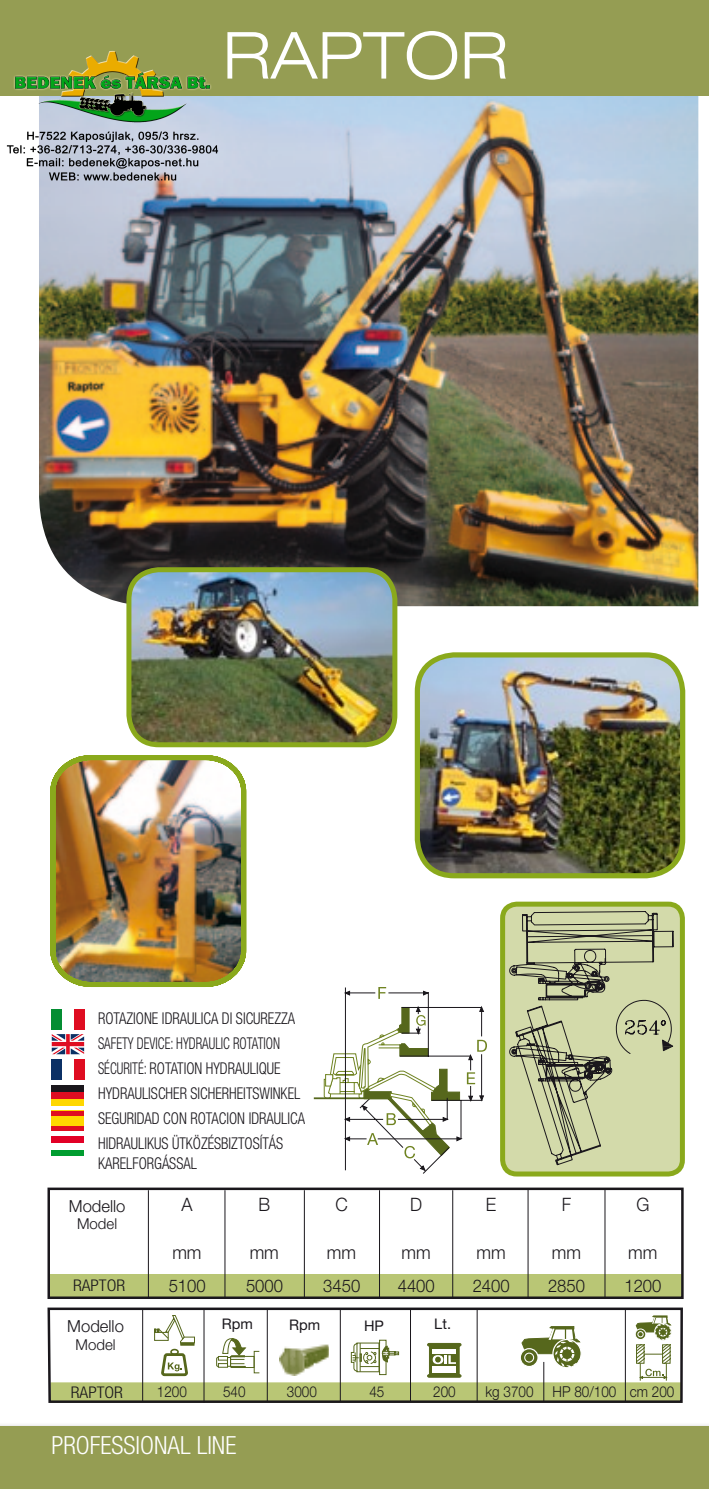
<style>
.page{position:relative;width:709px;height:1489px;background:#fff}
.page>*{position:absolute;margin:0;border:0;box-sizing:border-box;transform-origin:0 0}
.t1{font:300 expanded 65px "Helvetica Neue";color:#fff}
.t2{font:300 condensed 25px "Helvetica Neue";color:#fff}
.t3{font:300 18.5px "Helvetica Neue";color:#1a171c;scale:.95 1}
.t4{font:300 17.5px "Helvetica Neue";color:#1a171c;scale:.95 1}
.t5{font:300 16.5px "Helvetica Neue";color:#1a171c}
.t6{font:300 condensed 16.25px/25px "Helvetica Neue";color:#1a171c;scale:.9 1}
.t7{font:300 condensed 16px "Helvetica Neue";color:#1a171c;scale:1.09 1}
.t8{font:300 15px "Helvetica Neue";color:#1a171c;scale:.9 1}
.t9{font:300 15px "Helvetica Neue";color:#1a171c}
.t10{font:14.75px "Helvetica Neue";color:#1a171c}
</style>
<div class="page">
<img style="left:39px;top:96px;width:659px;height:512px">
<svg style="left:47px;top:1307px;width:636px;height:96px"></svg>
<svg style="left:154px;top:1314px;width:41px;height:31px"></svg>
<svg style="left:160px;top:1351px;width:29px;height:26px"></svg>
<div style="left:170px;top:1348px;width:9px;height:6px;border:2px solid #56671c;border-radius:50%"></div>
<svg style="left:216px;top:1337px;width:39px;height:31px"></svg>
<svg style="left:218px;top:1355px;width:10px;height:5px"></svg>
<svg style="left:218px;top:1362px;width:10px;height:5px"></svg>
<svg style="left:427px;top:1343px;width:34px;height:34px"></svg>
<svg style="left:553px;top:1339px;width:28px;height:28px"></svg>
<div style="left:552px;top:1338px;width:29px;height:30px;border:1px solid #fff;border-radius:50%"></div>
<svg style="left:520px;top:1348px;width:18px;height:18px"></svg>
<div style="left:519px;top:1347px;width:19px;height:19px;border:1px solid #fff;border-radius:50%"></div>
<div style="left:524px;top:1352px;width:10px;height:10px;border:1px solid #fff;border-radius:50%"></div>
<svg style="left:522px;top:1326px;width:58px;height:35px"></svg>
<img style="left:279px;top:1343px;width:49px;height:32px">
<svg style="left:350px;top:1339px;width:49px;height:64px"></svg>
<div style="left:635px;top:1328px;width:11px;height:11px;border:1px solid #fff;border-radius:50%"></div>
<svg style="left:636px;top:1315px;width:35px;height:65px"></svg>
<div style="left:0;top:0;width:709px;height:96px;background:#959d53"></div>
<div style="left:52px;top:1008px;width:10px;height:21px;background:#048d32"></div>
<div style="left:74px;top:1008px;width:10px;height:21px;background:#df0d21"></div>
<div style="left:52px;top:1059px;width:10px;height:20px;background:#0b3065"></div>
<div style="left:74px;top:1059px;width:10px;height:20px;background:#df0d21"></div>
<svg style="left:52px;top:1034px;width:32px;height:20px"></svg>
<div style="left:52px;top:1110px;width:32px;height:20px;background:#ffd700"></div>
<div style="left:52px;top:1125px;width:32px;height:5px;background:#df0d21"></div>
<div style="left:52px;top:1110px;width:32px;height:5px;background:#df0d21"></div>
<div style="left:52px;top:1085px;width:32px;height:20px;background:linear-gradient(to right,#ffd700,#ffd700)"></div>
<div style="left:52px;top:1092px;width:32px;height:6px;background:#df0d21"></div>
<div style="left:52px;top:1085px;width:32px;height:7px;background:#1a171c"></div>
<div style="left:51px;top:1149px;width:33px;height:7px;background:#009d30"></div>
<div style="left:51px;top:1135px;width:33px;height:7px;background:#e20026"></div>
<div style="left:49px;top:1274px;width:634px;height:24px;background:#b9c675"></div>
<div style="left:47px;top:1187px;width:636px;height:111px;border:2px solid #1a171c"></div>
<hr style="left:148px;top:1190px;width:1px;height:108px;background:#1a171c">
<hr style="left:379px;top:1190px;width:1px;height:108px;background:#1a171c">
<hr style="left:224px;top:1190px;width:1px;height:108px;background:#1a171c">
<hr style="left:452px;top:1190px;width:1px;height:108px;background:#1a171c">
<hr style="left:304px;top:1190px;width:1px;height:108px;background:#1a171c">
<hr style="left:604px;top:1188px;width:1px;height:110px;background:#1a171c">
<hr style="left:527px;top:1188px;width:1px;height:110px;background:#1a171c">
<div style="left:0;top:1421px;width:709px;height:67px;background:#f8f7f8"></div>
<div style="left:0;top:1426px;width:709px;height:62px;background:#959d53"></div>
<div style="left:502px;top:904px;width:180px;height:269px;background:#d3daaa;border-radius:14px"></div>
<div style="left:500px;top:901px;width:185px;height:275px;border:5px solid #8aa91c;border-radius:14px"></div>
<svg style="left:509px;top:911px;width:165px;height:255px"></svg>
<svg style="left:509px;top:962px;width:165px;height:92px"></svg>
<img style="left:50px;top:755px;width:197px;height:232px">
<img style="left:417px;top:657px;width:265px;height:218px">
<div style="left:415px;top:652px;width:270px;height:226px;border:5px solid #8aa91c;border-radius:37px"></div>
<hr style="left:314px;top:1097px;width:77px;height:2px;background:#56671c">
<svg style="left:323px;top:987px;width:164px;height:187px"></svg>
<img style="left:129px;top:569px;width:266px;height:175px">
<div style="left:126px;top:567px;width:271px;height:180px;border:5px solid #8aa91c;border-radius:30px"></div>
<img style="left:6px;top:51px;width:213px;height:133px">
<h1 class="t1" style="left:222px;top:17px;width:287px">RAPTOR</h1>
<p class="t6" style="left:98px;top:1005px;width:231px">ROTAZIONE IDRAULICA DI SICUREZZA SAFETY DEVICE: HYDRAULIC ROTATION SÉCURITÉ: ROTATION HYDRAULIQUE HYDRAULISCHER SICHERHEITSWINKEL SEGURIDAD CON ROTACION IDRAULICA HIDRAULIKUS ÜTKÖZÉSBIZTOSÍTÁS</p>
<p class="t6" style="left:98px;top:1150px;width:111px">KARELFORGÁSSAL</p>
<p class="t5" style="left:69px;top:1195px;width:58px">Modello</p>
<p class="t9" style="left:77px;top:1214px;width:41px">Model</p>
<p class="t3" style="left:181px;top:1193px;width:13px">A</p>
<p class="t3" style="left:258px;top:1193px;width:14px">B</p>
<p class="t3" style="left:335px;top:1193px;width:14px">C</p>
<p class="t3" style="left:410px;top:1193px;width:14px">D</p>
<p class="t3" style="left:486px;top:1193px;width:12px">E</p>
<p class="t3" style="left:562px;top:1193px;width:11px">F</p>
<p class="t3" style="left:636px;top:1193px;width:15px">G</p>
<p class="t3" style="left:172px;top:1241px;width:32px">mm</p>
<p class="t3" style="left:250px;top:1241px;width:32px">mm</p>
<p class="t3" style="left:327px;top:1241px;width:32px">mm</p>
<p class="t3" style="left:401px;top:1241px;width:32px">mm</p>
<p class="t3" style="left:476px;top:1241px;width:32px">mm</p>
<p class="t3" style="left:552px;top:1241px;width:32px">mm</p>
<p class="t3" style="left:628px;top:1241px;width:32px">mm</p>
<p class="t7" style="left:73px;top:1276px;width:49px">RAPTOR</p>
<p class="t4" style="left:169px;top:1275px;width:40px">5100</p>
<p class="t4" style="left:246px;top:1275px;width:40px">5000</p>
<p class="t4" style="left:323px;top:1275px;width:40px">3450</p>
<p class="t4" style="left:398px;top:1275px;width:40px">4400</p>
<p class="t4" style="left:472px;top:1275px;width:40px">2400</p>
<p class="t4" style="left:548px;top:1275px;width:40px">2850</p>
<p class="t4" style="left:624px;top:1275px;width:40px">1200</p>
<p class="t5" style="left:67px;top:1315px;width:58px">Modello</p>
<p class="t9" style="left:76px;top:1334px;width:41px">Model</p>
<p class="t10" style="left:222px;top:1315px;width:33px">Rpm</p>
<p class="t10" style="left:289px;top:1315px;width:33px">Rpm</p>
<p class="t10" style="left:364px;top:1316px;width:21px">HP</p>
<p class="t10" style="left:434px;top:1314px;width:18px">Lt.</p>
<p class="t7" style="left:71px;top:1382px;width:49px">RAPTOR</p>
<p class="t8" style="left:157px;top:1382px;width:35px">1200</p>
<p class="t8" style="left:223px;top:1382px;width:27px">540</p>
<p class="t8" style="left:287px;top:1382px;width:35px">3000</p>
<p class="t8" style="left:369px;top:1382px;width:18px">45</p>
<p class="t8" style="left:433px;top:1382px;width:27px">200</p>
<p class="t8" style="left:485px;top:1382px;width:55px">kg 3700</p>
<p class="t8" style="left:552px;top:1382px;width:137px">HP 80/100 cm 200</p>
<h2 class="t2" style="left:51px;top:1430px;width:187px">PROFESSIONAL LINE</h2>
</div>
